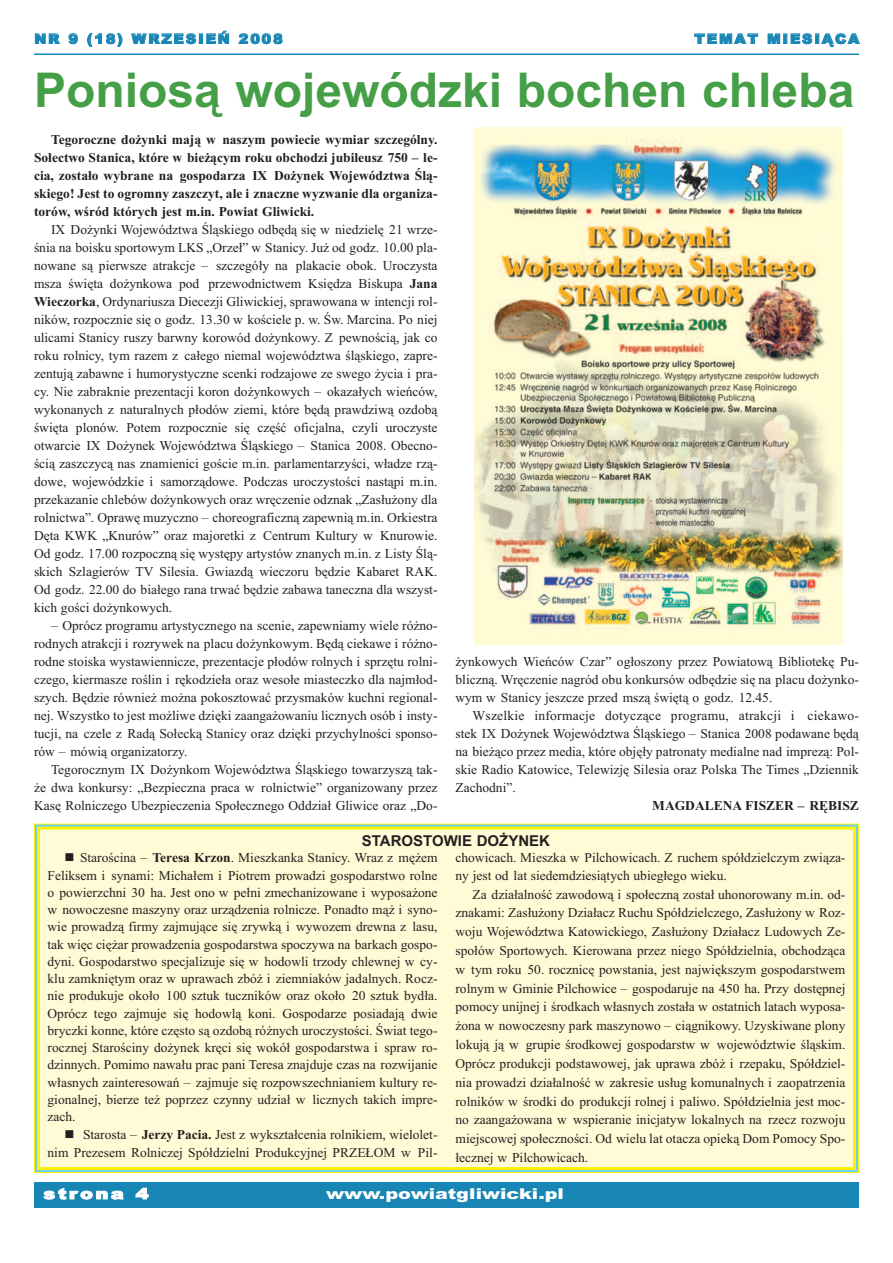
<style>
.page{position:relative;width:893px;height:1263px;background:#fff}
.page>*{position:absolute;margin:0;border:0;box-sizing:border-box;transform-origin:0 0}
.t1{font:700 48px "Arial";color:#449f46}
.t2{font:900 15px "Arial";color:#fff;scale:1.28 1}
.t3{font:700 15px "Arial";color:#231f20}
.t4{font:13.5px/18px "Times New Roman";color:#231f20;text-align:justify}
.t5{font:700 13.5px/18px "Times New Roman";color:#231f20;text-align:justify}
.t6{font:900 13.5px "Arial";letter-spacing:.14em;color:#1886b5;scale:1.06 1}
.s1{font-weight:700}
</style>
<div class="page">
<hr style="left:34px;top:54px;width:825px;height:1px;background:#1886b5">
<hr style="left:34px;top:52px;width:825px;height:1px;background:#1886b5">
<div style="left:34px;top:1182px;width:825px;height:26px;background:#1886b5"></div>
<div style="left:40px;top:829px;width:813px;height:338px;background:#fffbd6"></div>
<div style="left:37px;top:826px;width:819px;height:344px;border:3px solid #fff101"></div>
<img style="left:474px;top:128px;width:368px;height:517px">
<p class="t6" style="left:34px;top:31px;width:236px">NR 9 (18) WRZESIEŃ 2008</p>
<p class="t6" style="left:694px;top:31px;width:157px">TEMAT MIESIĄCA</p>
<h1 class="t1" style="left:34px;top:62px;width:822px">Poniosą wojewódzki bochen chleba</h1>
<p class="t5" style="left:34px;top:130px;width:405px;text-indent:17px">Tegoroczne dożynki mają w naszym powiecie wymiar szczególny.<br>Sołectwo Stanica, które w bieżącym roku obchodzi jubileusz 750 – le&shy;cia, zostało wybrane na gospodarza IX Dożynek Województwa Ślą&shy;skiego! Jest to ogromny zaszczyt, ale i znaczne wyzwanie dla organiza&shy;torów, wśród których jest m.in. Powiat Gliwicki.</p>
<p class="t4" style="left:34px;top:220px;width:405px;text-indent:17px">IX Dożynki Województwa Śląskiego odbędą się w niedzielę 21 wrze&shy;śnia na boisku sportowym LKS „Orzeł” w Stanicy. Już od godz. 10.00 pla&shy;nowane są pierwsze atrakcje – szczegóły na plakacie obok. Uroczysta msza święta dożynkowa pod przewodnictwem Księdza Biskupa <span class="s1">Jana Wieczorka</span>, Ordynariusza Diecezji Gliwickiej, sprawowana w intencji rol&shy;ników, rozpocznie się o godz. 13.30 w kościele p. w. Św. Marcina. Po niej ulicami Stanicy ruszy barwny korowód dożynkowy. Z pewnością, jak co roku rolnicy, tym razem z całego niemal województwa śląskiego, zapre&shy;zentują zabawne i humorystyczne scenki rodzajowe ze swego życia i pra&shy;cy. Nie zabraknie prezentacji koron dożynkowych – okazałych wieńców, wykonanych z naturalnych płodów ziemi, które będą prawdziwą ozdobą święta plonów. Potem rozpocznie się część oficjalna, czyli uroczyste otwarcie IX Dożynek Województwa Śląskiego – Stanica 2008. Obecno&shy;ścią zaszczycą nas znamienici goście m.in. parlamentarzyści, władze rzą&shy;dowe, wojewódzkie i samorządowe. Podczas uroczystości nastąpi m.in. przekazanie chlebów dożynkowych oraz wręczenie odznak „Zasłużony dla rolnictwa”. Oprawę muzyczno – choreograficzną zapewnią m.in. Orkiestra Dęta KWK „Knurów” oraz majoretki z Centrum Kultury w Knurowie.<br>Od godz. 17.00 rozpoczną się występy artystów znanych m.in. z Listy Ślą&shy;skich Szlagierów TV Silesia. Gwiazdą wieczoru będzie Kabaret RAK.<br>Od godz. 22.00 do białego rana trwać będzie zabawa taneczna dla wszyst&shy;kich gości dożynkowych.</p>
<p class="t4" style="left:34px;top:616px;width:405px;text-indent:17px">– Oprócz programu artystycznego na scenie, zapewniamy wiele różno&shy;rodnych atrakcji i rozrywek na placu dożynkowym. Będą ciekawe i różno&shy;rodne stoiska wystawiennicze, prezentacje płodów rolnych i sprzętu rolni&shy;czego, kiermasze roślin i rękodzieła oraz wesołe miasteczko dla najmłod&shy;szych. Będzie również można pokosztować przysmaków kuchni regional&shy;nej. Wszystko to jest możliwe dzięki zaangażowaniu licznych osób i insty&shy;tucji, na czele z Radą Sołecką Stanicy oraz dzięki przychylności sponso&shy;rów – mówią organizatorzy.</p>
<p class="t4" style="left:34px;top:760px;width:405px;text-indent:17px">Tegorocznym IX Dożynkom Województwa Śląskiego towarzyszą tak&shy;że dwa konkursy: „Bezpieczna praca w rolnictwie” organizowany przez Kasę Rolniczego Ubezpieczenia Społecznego Oddział Gliwice oraz „Do-</p>
<p class="t4" style="left:455px;top:652px;width:405px">żynkowych Wieńców Czar” ogłoszony przez Powiatową Bibliotekę Pu&shy;bliczną. Wręczenie nagród obu konkursów odbędzie się na placu dożynko&shy;wym w Stanicy jeszcze przed mszą świętą o godz. 12.45.</p>
<p class="t4" style="left:455px;top:706px;width:405px;text-indent:17px">Wszelkie informacje dotyczące programu, atrakcji i ciekawo&shy;stek IX Dożynek Województwa Śląskiego – Stanica 2008 podawane będą na bieżąco przez media, które objęły patronaty medialne nad imprezą: Pol&shy;skie Radio Katowice, Telewizję Silesia oraz Polska The Times „Dziennik Zachodni”.</p>
<p class="t5" style="left:652px;top:796px;width:208px">MAGDALENA FISZER – RĘBISZ</p>
<p class="t3" style="left:362px;top:831px;width:190px">STAROSTOWIE DOŻYNEK</p>
<p class="t4" style="left:48px;top:849px;width:391px;line-height:17.2px;text-indent:33px">Starościna – <span class="s1">Teresa Krzon</span>. Mieszkanka Stanicy. Wraz z mężem Feliksem i synami: Michałem i Piotrem prowadzi gospodarstwo rolne o powierzchni 30 ha. Jest ono w pełni zmechanizowane i wyposażone w nowoczesne maszyny oraz urządzenia rolnicze. Ponadto mąż i syno&shy;wie prowadzą firmy zajmujące się zrywką i wywozem drewna z lasu, tak więc ciężar prowadzenia gospodarstwa spoczywa na barkach gospo&shy;dyni. Gospodarstwo specjalizuje się w hodowli trzody chlewnej w cy&shy;klu zamkniętym oraz w uprawach zbóż i ziemniaków jadalnych. Rocz&shy;nie produkuje około 100 sztuk tuczników oraz około 20 sztuk bydła.<br>Oprócz tego zajmuje się hodowlą koni. Gospodarze posiadają dwie bryczki konne, które często są ozdobą różnych uroczystości. Świat tego&shy;rocznej Starościny dożynek kręci się wokół gospodarstwa i spraw ro&shy;dzinnych. Pomimo nawału prac pani Teresa znajduje czas na rozwijanie własnych zainteresowań – zajmuje się rozpowszechnianiem kultury re&shy;gionalnej, bierze też poprzez czynny udział w licznych takich impre&shy;zach.</p>
<p class="t4" style="left:48px;top:1125px;width:391px;text-align:right">Starosta – <span class="s1">Jerzy Pacia.</span> Jest z wykształcenia rolnikiem, wielolet-<br>nim Prezesem Rolniczej Spółdzielni Produkcyjnej PRZEŁOM w Pil-</p>
<p class="t4" style="left:455px;top:848px;width:391px">chowicach. Mieszka w Pilchowicach. Z ruchem spółdzielczym związa&shy;ny jest od lat siedemdziesiątych ubiegłego wieku.</p>
<p class="t4" style="left:455px;top:884px;width:391px;line-height:18.8px;text-indent:17px">Za działalność zawodową i społeczną został uhonorowany m.in. od&shy;znakami: Zasłużony Działacz Ruchu Spółdzielczego, Zasłużony w Roz&shy;woju Województwa Katowickiego, Zasłużony Działacz Ludowych Ze&shy;społów Sportowych. Kierowana przez niego Spółdzielnia, obchodząca w tym roku 50. rocznicę powstania, jest największym gospodarstwem rolnym w Gminie Pilchowice – gospodaruje na 450 ha. Przy dostępnej pomocy unijnej i środkach własnych została w ostatnich latach wyposa&shy;żona w nowoczesny park maszynowo – ciągnikowy. Uzyskiwane plony lokują ją w grupie środkowej gospodarstw w województwie śląskim.<br>Oprócz produkcji podstawowej, jak uprawa zbóż i rzepaku, Spółdziel&shy;nia prowadzi działalność w zakresie usług komunalnych i zaopatrzenia rolników w środki do produkcji rolnej i paliwo. Spółdzielnia jest moc&shy;no zaangażowana w wspieranie inicjatyw lokalnych na rzecz rozwoju miejscowej społeczności. Od wielu lat otacza opieką Dom Pomocy Spo&shy;łecznej w Pilchowicach.</p>
<p class="t2" style="left:43px;top:1185px;width:84px">strona 4</p>
<p class="t2" style="left:326px;top:1185px;width:187px">www.powiatgliwicki.pl</p>
</div>
